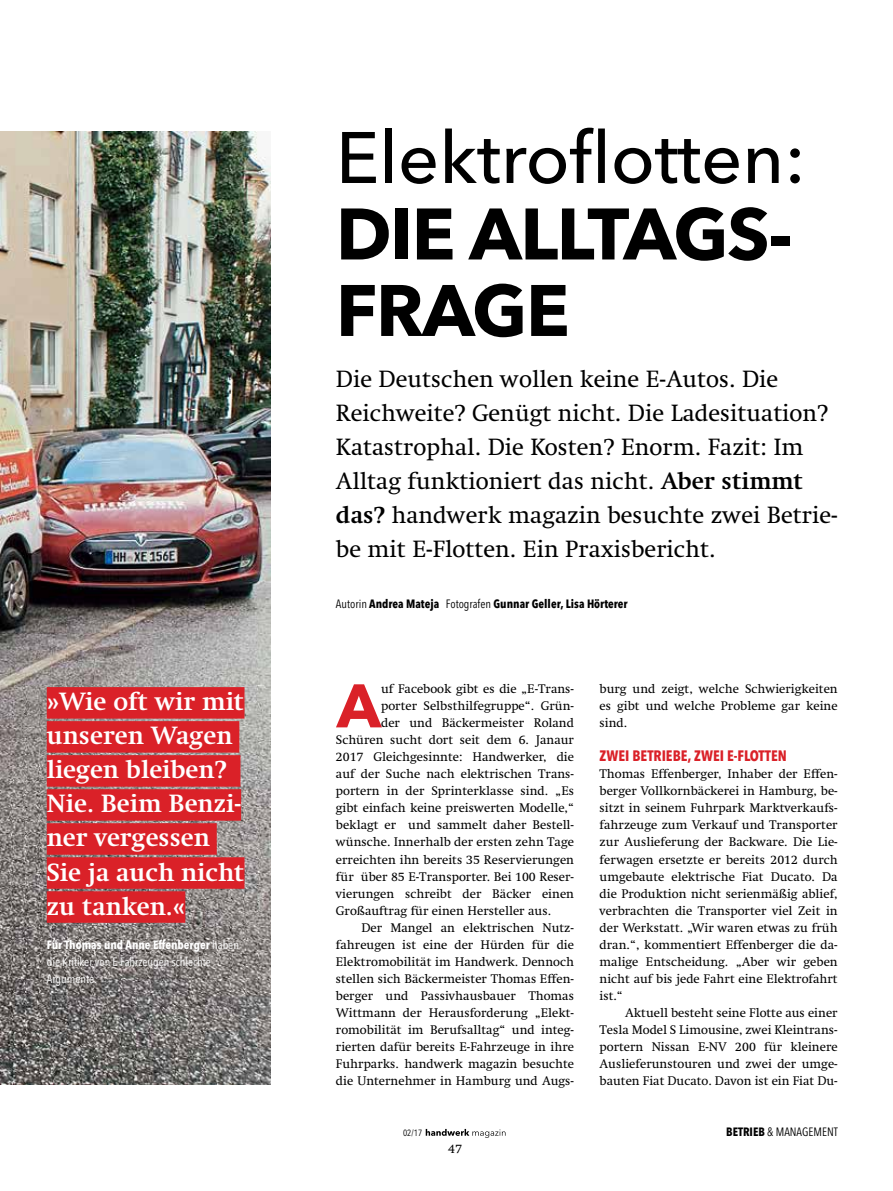
<style>
.page{position:relative;width:893px;height:1191px;background:#fff}
.page>*{position:absolute;margin:0;border:0;box-sizing:border-box;transform-origin:0 0}
.t1{font:700 72px/76.5px "Avenir Next LT Pro";letter-spacing:-.02em;color:#000}
.t2{font:500 72px "Avenir Next LT Pro";color:#000}
.t3{font:700 60.75px "Avenir Next LT Pro";color:#da2128}
.t4{font:700 25.5px/34px "Swift LT Pro";color:#fff}
.t5{font:24px/34px "Swift LT Pro";color:#000}
.t6{font:700 condensed 15px "Avenir Next LT Pro";color:#da2128}
.t7{font:12.75px/17px "Swift LT Pro";color:#000;text-align:justify}
.t8{font:condensed 12px/17px "Avenir Next LT Pro";color:#fff}
.t9{font:700 condensed 12px "Avenir Next LT Pro";color:#000}
.t10{font:condensed 12px "Avenir Next LT Pro";color:#000}
.t11{font:condensed 9px "Avenir Next LT Pro";color:#000}
.s1{font-weight:700}
.s2{font-weight:400}
</style>
<div class="page">
<svg style="left:426px;top:1129px;width:79px;height:8px"></svg>
<img style="left:0;top:132px;width:270px;height:952px">
<div style="left:47px;top:687px;width:197px;height:31px;background:#da2128"></div>
<div style="left:47px;top:721px;width:192px;height:31px;background:#da2128"></div>
<div style="left:47px;top:755px;width:193px;height:31px;background:#da2128"></div>
<div style="left:47px;top:789px;width:194px;height:31px;background:#da2128"></div>
<div style="left:47px;top:823px;width:170px;height:31px;background:#da2128"></div>
<div style="left:47px;top:857px;width:197px;height:31px;background:#da2128"></div>
<div style="left:47px;top:891px;width:138px;height:31px;background:#da2128"></div>
<h3 class="t4" style="left:47px;top:684px;width:199px">»Wie oft wir mit unseren Wagen liegen bleiben?<br>Nie. Beim Benzi&shy;ner vergessen<br>Sie ja auch nicht zu tanken.«</h3>
<p class="t8" style="left:47px;top:936px;width:194px"><span class="s1">Für Thomas und Anne Effenberger</span> haben die Kritiker von E-Fahrzeugen schlechte<br>Argumente.</p>
<h1 class="t2" style="left:336px;top:114px;width:471px">Elektroflotten:</h1>
<h1 class="t1" style="left:336px;top:195px;width:457px">DIE ALLTAGS-<br>FRAGE</h1>
<p class="t5" style="left:336px;top:362px;width:503px">Die Deutschen wollen keine E-Autos. Die Reichweite? Genügt nicht. Die Ladesituation?<br>Katastrophal. Die Kosten? Enorm. Fazit: Im Alltag funktioniert das nicht. <span class="s1">Aber stimmt das?</span> handwerk magazin besuchte zwei Betrie&shy;be mit E-Flotten. Ein Praxisbericht.</p>
<p class="t9" style="left:336px;top:596px;width:293px"><span class="s2">Autorin</span> Andrea Mateja <span class="s2">Fotografen</span> Gunnar Geller, Lisa Hörterer</p>
<h2 class="t3" style="left:337px;top:669px;width:46px">A</h2>
<p class="t7" style="left:381px;top:680px;width:194px">uf Facebook gibt es die „E-Trans-</p>
<p class="t7" style="left:381px;top:697px;width:194px">porter Selbsthilfegruppe“. Grün-</p>
<p class="t7" style="left:381px;top:714px;width:194px">der und Bäckermeister Roland</p>
<p class="t7" style="left:336px;top:731px;width:240px">Schüren sucht dort seit dem 6. Janaur</p>
<p class="t7" style="left:336px;top:748px;width:240px">2017 Gleichgesinnte: Handwerker, die</p>
<p class="t7" style="left:336px;top:765px;width:240px">auf der Suche nach elektrischen Trans-</p>
<p class="t7" style="left:336px;top:782px;width:240px">portern in der Sprinterklasse sind. „Es</p>
<p class="t7" style="left:336px;top:799px;width:240px">gibt einfach keine preiswerten Modelle,“</p>
<p class="t7" style="left:336px;top:816px;width:240px">beklagt er und sammelt daher Bestell-</p>
<p class="t7" style="left:336px;top:833px;width:240px">wünsche. Innerhalb der ersten zehn Tage</p>
<p class="t7" style="left:336px;top:850px;width:240px">erreichten ihn bereits 35 Reservierungen</p>
<p class="t7" style="left:336px;top:867px;width:240px">für über 85 E-Transporter. Bei 100 Reser-</p>
<p class="t7" style="left:336px;top:884px;width:240px">vierungen schreibt der Bäcker einen</p>
<p class="t7" style="left:336px;top:901px;width:217px">Großauftrag für einen Hersteller aus.</p>
<p class="t7" style="left:361px;top:918px;width:214px">Der Mangel an elektrischen Nutz-</p>
<p class="t7" style="left:336px;top:935px;width:240px">fahreugen ist eine der Hürden für die</p>
<p class="t7" style="left:336px;top:952px;width:240px">Elektromobilität im Handwerk. Dennoch</p>
<p class="t7" style="left:336px;top:969px;width:240px">stellen sich Bäckermeister Thomas Effen-</p>
<p class="t7" style="left:336px;top:986px;width:240px">berger und Passivhausbauer Thomas</p>
<p class="t7" style="left:336px;top:1003px;width:240px">Wittmann der Herausforderung „Elekt-</p>
<p class="t7" style="left:336px;top:1020px;width:240px">romobilität im Berufsalltag“ und integ-</p>
<p class="t7" style="left:336px;top:1037px;width:240px">rierten dafür bereits E-Fahrzeuge in ihre</p>
<p class="t7" style="left:336px;top:1054px;width:240px">Fuhrparks. handwerk magazin besuchte</p>
<p class="t7" style="left:336px;top:1071px;width:240px">die Unternehmer in Hamburg und Augs-</p>
<p class="t7" style="left:600px;top:680px;width:240px">burg und zeigt, welche Schwierigkeiten es gibt und welche Probleme gar keine sind.</p>
<p class="t6" style="left:600px;top:747px;width:189px">Zwei Betriebe, zwei E-Flotten</p>
<p class="t7" style="left:600px;top:765px;width:240px">Thomas Effenberger, Inhaber der Effen&shy;berger Vollkornbäckerei in Hamburg, be&shy;sitzt in seinem Fuhrpark Marktverkaufs&shy;fahrzeuge zum Verkauf und Transporter zur Auslieferung der Backware. Die Lie&shy;ferwagen ersetzte er bereits 2012 durch umgebaute elektrische Fiat Ducato. Da die Produktion nicht serienmäßig ablief, verbrachten die Transporter viel Zeit in der Werkstatt. „Wir waren etwas zu früh dran.“, kommentiert Effenberger die da&shy;malige Entscheidung. „Aber wir geben nicht auf bis jede Fahrt eine Elektrofahrt ist.“</p>
<p class="t7" style="left:600px;top:1003px;width:240px;text-indent:26px">Aktuell besteht seine Flotte aus einer Tesla Model S Limousine, zwei Kleintrans&shy;portern Nissan E-NV 200 für kleinere Auslieferunstouren und zwei der umge&shy;bauten Fiat Ducato. Davon ist ein Fiat Du-</p>
<p class="t11" style="left:403px;top:1127px;width:21px">02/17</p>
<p class="t10" style="left:726px;top:1124px;width:113px"><span class="s1">Betrieb</span> &amp; Managem ent</p>
<p class="t7" style="left:448px;top:1140px;width:15px">47</p>
</div>
